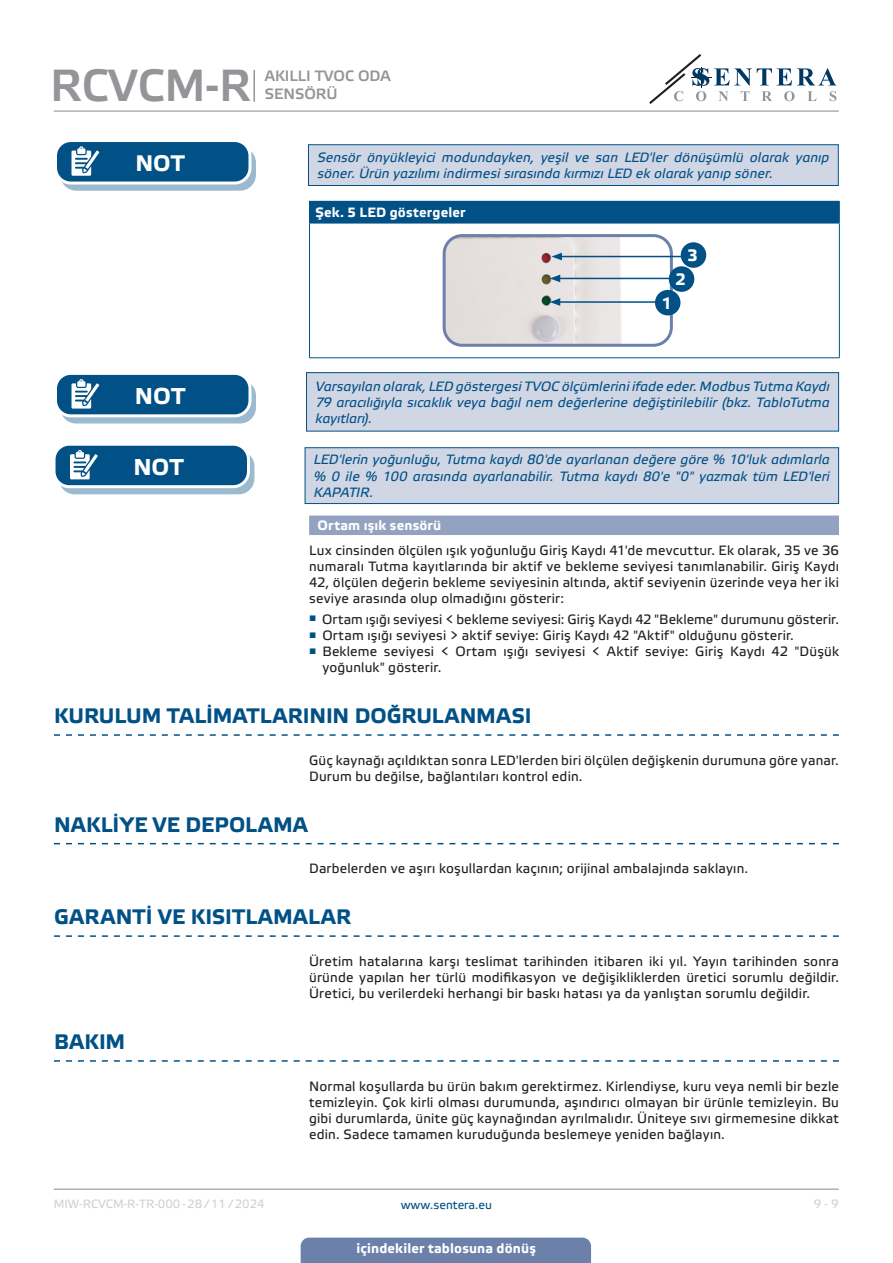
<style>
.page{position:relative;width:893px;height:1263px;background:#fff}
.page>*{position:absolute;margin:0;border:0;box-sizing:border-box;transform-origin:0 0}
.t1{font:45px "Etelka Medium Pro";color:#939598}
.t2{font:700 22.95px "Etelka Text Pro";letter-spacing:.005em;color:#fff}
.t3{font:700 22.5px "Etelka Text Pro";color:#fff}
.t4{font:700 21px "Etelka Text Pro";letter-spacing:.01em;color:#015186}
.TABLE_TEXT_WHITE{font:700 16.5px "Etelka Text Pro";color:#fff}
.t5{font:15px/18px "Etelka Medium Pro";color:#939598}
.body{font:13.5px/16.2px "Etelka Text Pro";letter-spacing:.015em;color:#231f20;text-align:justify}
.attention{font:italic 13.5px/16.2px "Etelka Text Pro";letter-spacing:.01em;color:#015186;text-align:justify}
.body-2{font:italic 13.5px/16.2px "Etelka Text Pro";letter-spacing:.005em;color:#015186}
.table_text{font:700 13.5px "Etelka Text Pro";letter-spacing:.01em;color:#fff}
.Number-roman{font:700 13.5px "Etelka Text Pro";letter-spacing:.015em;color:#fff}
.t6{font:12px "Etelka Text Pro";color:#d1d2d4}
.t7{font:12px "Etelka Text Pro";color:#015186}
</style>
<div class="page">
<hr style="left:54px;top:111px;width:785px;height:1px;background:#939598">
<hr style="left:54px;top:1188px;width:785px;height:2px;background:#939598">
<svg style="left:649px;top:54px;width:187px;height:50px"></svg>
<div style="left:301px;top:1237px;width:290px;height:26px;background:#6c81aa"></div>
<hr style="left:253px;top:70px;width:2px;height:32px;background:#939598">
<div style="left:309px;top:515px;width:530px;height:20px;background:#94a2c2"></div>
<svg style="left:54px;top:734px;width:785px;height:2px"></svg>
<div style="left:61px;top:148px;width:194px;height:42px;background:#9abacf;border-radius:15px"></div>
<div style="left:60px;top:147px;width:196px;height:44px;border:1px solid #015186;border-radius:15px"></div>
<div style="left:56px;top:141px;width:194px;height:42px;background:#015186;border-radius:15px"></div>
<div style="left:54px;top:139px;width:197px;height:46px;border:3px solid #fff;border-radius:15px"></div>
<svg style="left:71px;top:146px;width:34px;height:38px"></svg>
<div style="left:308px;top:145px;width:530px;height:40px;background:#d1d6e4"></div>
<div style="left:308px;top:144px;width:531px;height:42px;border:1px solid #015186"></div>
<div style="left:309px;top:201px;width:530px;height:22px;background:#015186"></div>
<hr style="left:309px;top:201px;width:531px;height:1px;background:#015186">
<svg style="left:839px;top:202px;width:1px;height:21px"></svg>
<hr style="left:309px;top:223px;width:531px;height:1px;background:#015186">
<hr style="left:309px;top:223px;width:1px;height:134px;background:#015186">
<hr style="left:839px;top:223px;width:1px;height:134px;background:#015186">
<hr style="left:309px;top:357px;width:531px;height:1px;background:#015186">
<img style="left:444px;top:238px;width:179px;height:105px">
<div style="left:443px;top:234px;width:230px;height:113px;border:3px solid #6c81aa;border-radius:18px"></div>
<hr style="left:560px;top:256px;width:129px;height:1px;background:#015186">
<svg style="left:551px;top:253px;width:11px;height:7px"></svg>
<hr style="left:558px;top:278px;width:118px;height:1px;background:#015186">
<svg style="left:550px;top:275px;width:10px;height:7px"></svg>
<hr style="left:558px;top:301px;width:118px;height:2px;background:#015186">
<svg style="left:550px;top:298px;width:10px;height:8px"></svg>
<div style="left:681px;top:242px;width:25px;height:26px;background:#015186;border-radius:50%"></div>
<div style="left:669px;top:266px;width:25px;height:26px;background:#015186;border-radius:50%"></div>
<div style="left:655px;top:290px;width:25px;height:25px;background:#015186;border-radius:50%"></div>
<svg style="left:61px;top:380px;width:194px;height:43px"></svg>
<div style="left:60px;top:380px;width:196px;height:43px;border:1px solid #015186;border-radius:15px"></div>
<div style="left:56px;top:373px;width:194px;height:43px;background:#015186;border-radius:15px"></div>
<div style="left:54px;top:372px;width:197px;height:45px;border:3px solid #fff;border-radius:15px"></div>
<svg style="left:71px;top:379px;width:34px;height:38px"></svg>
<div style="left:307px;top:373px;width:532px;height:58px;background:#d1d6e4"></div>
<div style="left:306px;top:372px;width:533px;height:59px;border:1px solid #015186"></div>
<div style="left:59px;top:451px;width:195px;height:43px;background:linear-gradient(to right,#9abacf,#9bbbd0);border-radius:15px"></div>
<div style="left:59px;top:451px;width:195px;height:43px;border:1px solid #015186;border-radius:15px"></div>
<div style="left:54px;top:444px;width:194px;height:43px;background:#015186;border-radius:15px"></div>
<div style="left:53px;top:443px;width:197px;height:45px;border:3px solid #fff;border-radius:15px"></div>
<svg style="left:70px;top:450px;width:33px;height:37px"></svg>
<div style="left:305px;top:448px;width:534px;height:55px;background:#d1d6e4"></div>
<div style="left:305px;top:447px;width:534px;height:57px;border:1px solid #015186"></div>
<svg style="left:54px;top:843px;width:785px;height:1px"></svg>
<svg style="left:54px;top:935px;width:785px;height:2px"></svg>
<svg style="left:54px;top:1060px;width:785px;height:2px"></svg>
<h1 class="t1" style="left:50px;top:61px;width:202px">RCVCM-R</h1>
<p class="t5" style="left:265px;top:67px;width:128px">AKILLI TVOC ODA<br>SENSÖRÜ</p>
<p class="t3" style="left:135px;top:151px;width:51px">NOT</p>
<p class="body-2" style="left:317px;top:150px;width:514px">Sensör önyükleyici modundayken, yeşil ve sarı LED'ler dönüşümlü olarak yanıp söner. Ürün yazılımı indirmesi sırasında kırmızı LED ek olarak yanıp söner.</p>
<p class="table_text" style="left:315px;top:205px;width:151px">Şek. 5 LED göstergeler</p>
<p class="TABLE_TEXT_WHITE" style="left:687px;top:246px;width:12px">3</p>
<p class="TABLE_TEXT_WHITE" style="left:676px;top:270px;width:12px">2</p>
<p class="TABLE_TEXT_WHITE" style="left:662px;top:294px;width:12px">1</p>
<p class="t2" style="left:135px;top:383px;width:52px">NOT</p>
<p class="attention" style="left:315px;top:379px;width:516px">Varsayılan olarak, LED göstergesi TVOC ölçümlerini ifade eder. Modbus Tutma Kaydı 79 aracılığıyla sıcaklık veya bağıl nem değerlerine değiştirilebilir (bkz. TabloTutma kayıtları).</p>
<p class="t2" style="left:133px;top:454px;width:52px">NOT</p>
<p class="attention" style="left:314px;top:452px;width:517px">LED'lerin yoğunluğu, Tutma kaydı 80'de ayarlanan değere göre % 10'luk adımlarla % 0 ile % 100 arasında ayarlanabilir. Tutma kaydı 80'e "0" yazmak tüm LED'leri KAPATIR.</p>
<p class="Number-roman" style="left:318px;top:518px;width:125px">Ortam ışık sensörü</p>
<p class="body" style="left:309px;top:543px;width:531px">Lux cinsinden ölçülen ışık yoğunluğu Giriş Kaydı 41'de mevcuttur. Ek olarak, 35 ve 36 numaralı Tutma kayıtlarında bir aktif ve bekleme seviyesi tanımlanabilir. Giriş Kaydı 42, ölçülen değerin bekleme seviyesinin altında, aktif seviyenin üzerinde veya her iki seviye arasında olup olmadığını gösterir:</p>
<p class="body" style="left:309px;top:612px;width:531px"><sup>■</sup> Ortam ışığı seviyesi &lt; bekleme seviyesi: Giriş Kaydı 42 "Bekleme" durumunu gösterir.</p>
<p class="body" style="left:309px;top:628px;width:486px"><sup>■</sup> Ortam ışığı seviyesi &gt; aktif seviye: Giriş Kaydı 42 "Aktif" olduğunu gösterir.</p>
<p class="body" style="left:322px;top:644px;width:518px;text-indent:-13px"><sup>■</sup> Bekleme seviyesi &lt; Ortam ışığı seviyesi &lt; Aktif seviye: Giriş Kaydı 42 "Düşük yoğunluk" gösterir.</p>
<p class="t4" style="left:54px;top:704px;width:479px">KURULUM TALİMATLARININ DOĞRULANMASI</p>
<p class="body" style="left:309px;top:753px;width:531px">Güç kaynağı açıldıktan sonra LED'lerden biri ölçülen değişkenin durumuna göre yanar.<br>Durum bu değilse, bağlantıları kontrol edin.</p>
<p class="t4" style="left:54px;top:813px;width:255px">NAKLİYE VE DEPOLAMA</p>
<p class="body" style="left:309px;top:861px;width:441px">Darbelerden ve aşırı koşullardan kaçının; orijinal ambalajında saklayın.</p>
<p class="t4" style="left:54px;top:905px;width:299px">GARANTİ VE KISITLAMALAR</p>
<p class="body" style="left:309px;top:954px;width:531px">Üretim hatalarına karşı teslimat tarihinden itibaren iki yıl. Yayın tarihinden sonra üründe yapılan her türlü modifikasyon ve değişikliklerden üretici sorumlu değildir.<br>Üretici, bu verilerdeki herhangi bir baskı hatası ya da yanlıştan sorumlu değildir.</p>
<p class="t4" style="left:54px;top:1030px;width:73px">BAKIM</p>
<p class="body" style="left:309px;top:1079px;width:531px">Normal koşullarda bu ürün bakım gerektirmez. Kirlendiyse, kuru veya nemli bir bezle temizleyin. Çok kirli olması durumunda, aşındırıcı olmayan bir ürünle temizleyin. Bu gibi durumlarda, ünite güç kaynağından ayrılmalıdır. Üniteye sıvı girmemesine dikkat edin. Sadece tamamen kuruduğunda beslemeye yeniden bağlayın.</p>
<p class="t6" style="left:54px;top:1197px;width:212px">MIW-RCVCM-R-TR-000 - 28 / 11 / 2024</p>
<p class="t7" style="left:401px;top:1198px;width:93px">www.sentera.eu</p>
<p class="t6" style="left:814px;top:1197px;width:27px">9 - 9</p>
<p class="table_text" style="left:357px;top:1240px;width:181px">içindekiler tablosuna dönüş</p>
</div>
